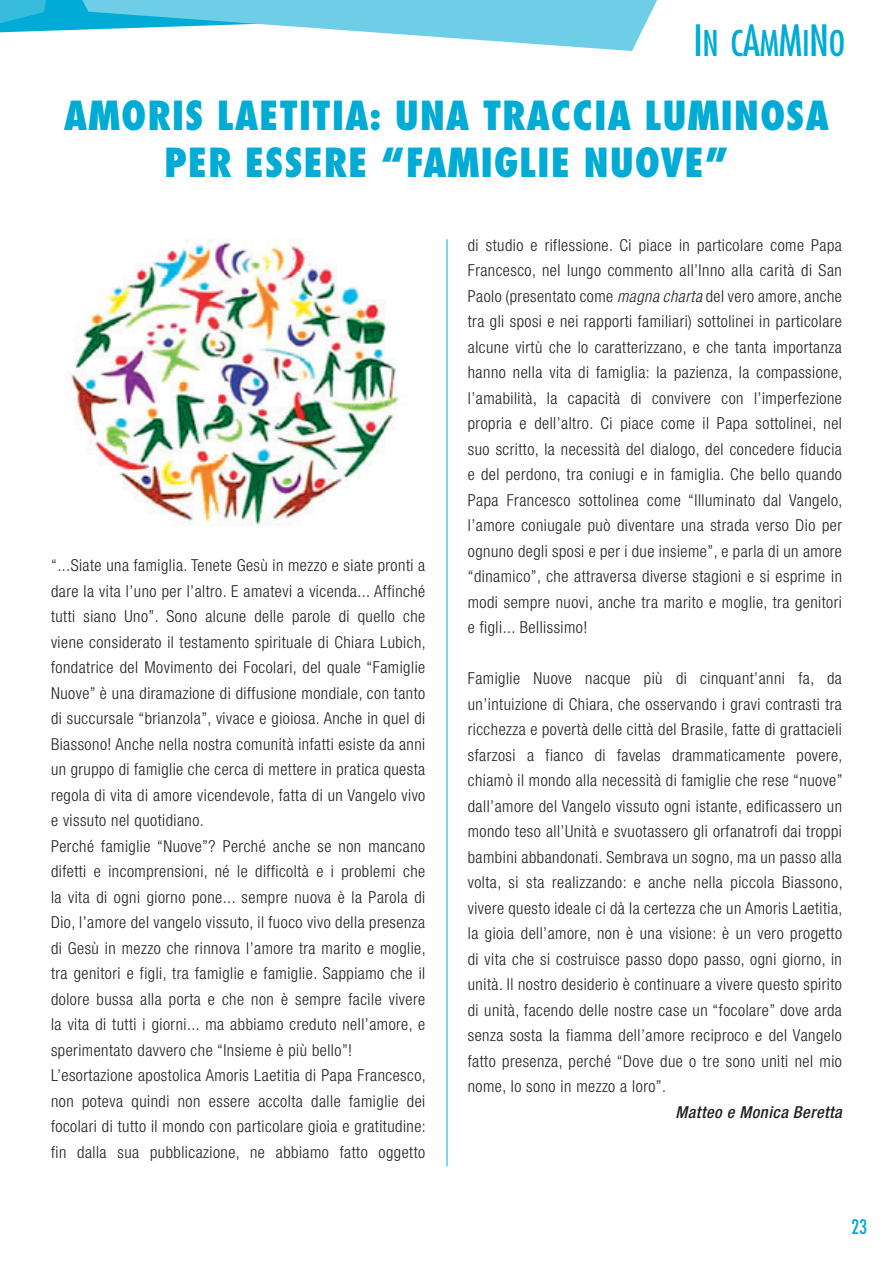
<style>
.page{position:relative;width:893px;height:1263px;background:#fff}
.page>*{position:absolute;margin:0;border:0;box-sizing:border-box;transform-origin:0 0}
.t1{font:800 condensed 39px/46.8px "Futura Std";letter-spacing:.02em;color:#00acd5;text-align:center}
.t2{font:condensed 34.5px "Futura";color:#00acd5}
.t3{font:condensed 19.5px "Futura";color:#00acd5}
.t4{font:300 condensed 16.5px/25.5px "Helvetica Neue LT Std";letter-spacing:.03em;color:#231f20;text-align:justify}
.t5{font:italic 500 condensed 16.5px "Helvetica Neue LT Std";letter-spacing:.03em;color:#231f20}
.s1{font-size:42px}
.s2{font-style:italic}
</style>
<div class="page">
<svg style="left:0;top:0;width:657px;height:51px"></svg>
<hr style="left:447px;top:239px;width:1px;height:927px;background:#00acd5">
<img style="left:71px;top:239px;width:329px;height:287px">
<h2 class="t2" style="left:693px;top:21px;width:153px"><span class="s1">I</span>N C<span class="s1">A</span>M<span class="s1">M</span>I<span class="s1">N</span>O</h2>
<h1 class="t1" style="left:64px;top:92px;width:767px">AMORIS LAETITIA: UNA TRACCIA LUMINOSA<br>PER ESSERE “FAMIGLIE NUOVE”</h1>
<p class="t4" style="left:51px;top:553px;width:376px;text-align:left">“...Siate una famiglia. Tenete Gesù in mezzo e siate pronti a dare la vita l’uno per l’altro. E amatevi a vicenda... Affinché tutti siano Uno”. Sono alcune delle parole di quello che viene considerato il testamento spirituale di Chiara Lubich, fondatrice del Movimento dei Focolari, del quale “Famiglie Nuove” è una diramazione di diffusione mondiale, con tanto di succursale “brianzola”, vivace e gioiosa. Anche in quel di Biassono! Anche nella nostra comunità infatti esiste da anni un gruppo di famiglie che cerca di mettere in pratica questa regola di vita di amore vicendevole, fatta di un Vangelo vivo e vissuto nel quotidiano.<br>Perché famiglie “Nuove”? Perché anche se non mancano difetti e incomprensioni, né le difficoltà e i problemi che la vita di ogni giorno pone... sempre nuova è la Parola di Dio, l’amore del vangelo vissuto, il fuoco vivo della presenza di Gesù in mezzo che rinnova l’amore tra marito e moglie, tra genitori e figli, tra famiglie e famiglie. Sappiamo che il dolore bussa alla porta e che non è sempre facile vivere la vita di tutti i giorni... ma abbiamo creduto nell’amore, e sperimentato davvero che “Insieme è più bello”!<br>L’esortazione apostolica Amoris Laetitia di Papa Francesco, non poteva quindi non essere accolta dalle famiglie dei focolari di tutto il mondo con particolare gioia e gratitudine: fin dalla sua pubblicazione, ne abbiamo fatto oggetto</p>
<p class="t4" style="left:468px;top:232px;width:376px">di studio e riflessione. Ci piace in particolare come Papa Francesco, nel lungo commento all’Inno alla carità di San Paolo (presentato come <span class="s2">magna charta</span> del vero amore, anche tra gli sposi e nei rapporti familiari) sottolinei in particolare alcune virtù che lo caratterizzano, e che tanta importanza hanno nella vita di famiglia: la pazienza, la compassione, l’amabilità, la capacità di convivere con l’imperfezione propria e dell’altro. Ci piace come il Papa sottolinei, nel suo scritto, la necessità del dialogo, del concedere fiducia e del perdono, tra coniugi e in famiglia. Che bello quando Papa Francesco sottolinea come “Illuminato dal Vangelo, l’amore coniugale può diventare una strada verso Dio per ognuno degli sposi e per i due insieme”, e parla di un amore “dinamico”, che attraversa diverse stagioni e si esprime in modi sempre nuovi, anche tra marito e moglie, tra genitori e figli... Bellissimo!</p>
<p class="t4" style="left:468px;top:666px;width:376px">Famiglie Nuove nacque più di cinquant’anni fa, da un’intuizione di Chiara, che osservando i gravi contrasti tra ricchezza e povertà delle città del Brasile, fatte di grattacieli sfarzosi a fianco di favelas drammaticamente povere, chiamò il mondo alla necessità di famiglie che rese “nuove” dall’amore del Vangelo vissuto ogni istante, edificassero un mondo teso all’Unità e svuotassero gli orfanatrofi dai troppi bambini abbandonati. Sembrava un sogno, ma un passo alla volta, si sta realizzando: e anche nella piccola Biassono, vivere questo ideale ci dà la certezza che un Amoris Laetitia, la gioia dell’amore, non è una visione: è un vero progetto di vita che si costruisce passo dopo passo, ogni giorno, in unità. Il nostro desiderio è continuare a vivere questo spirito di unità, facendo delle nostre case un “focolare” dove arda senza sosta la fiamma dell’amore reciproco e del Vangelo fatto presenza, perché “Dove due o tre sono uniti nel mio nome, Io sono in mezzo a loro”.</p>
<p class="t5" style="left:675px;top:1102px;width:168px">Matteo e Monica Beretta</p>
<p class="t3" style="left:851px;top:1214px;width:18px">23</p>
</div>
